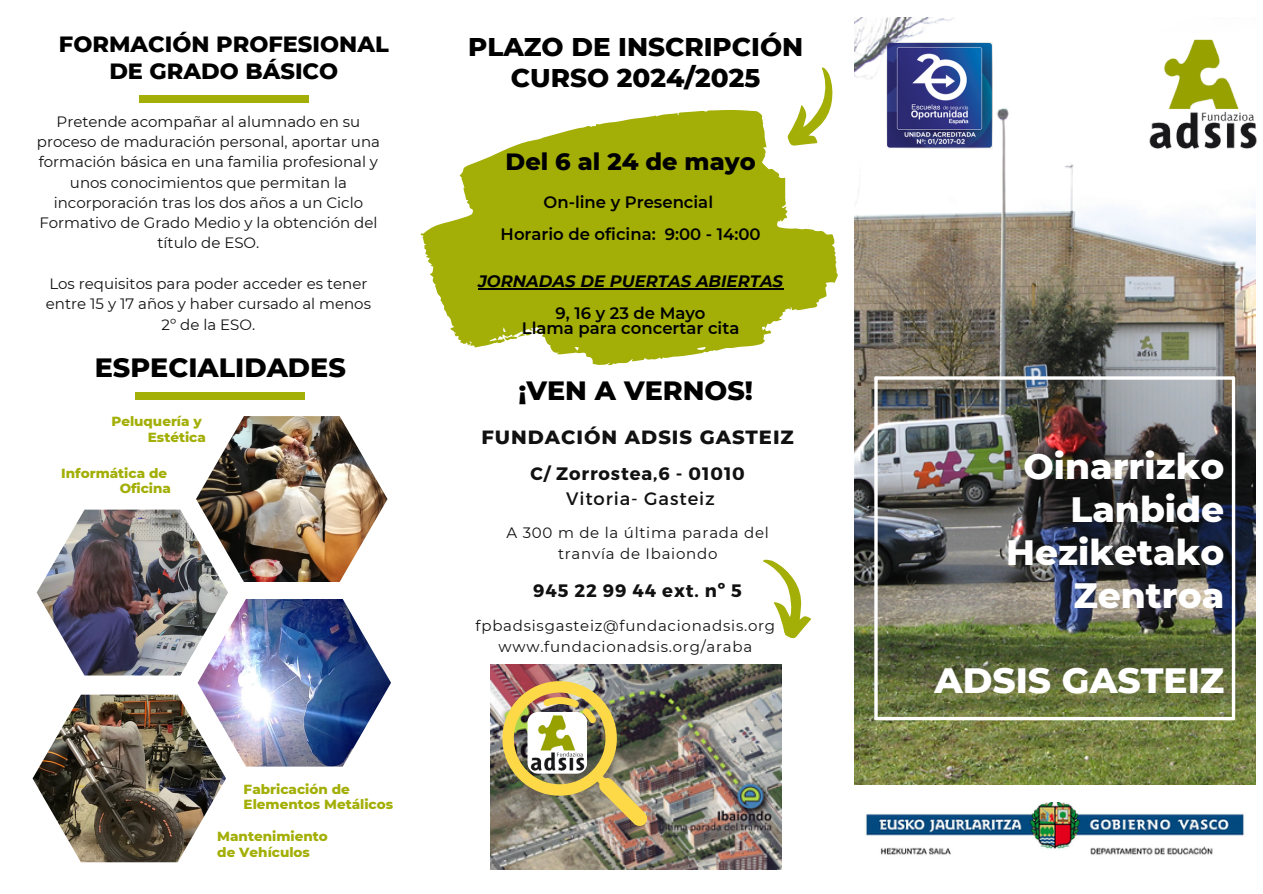
<style>
.page{position:relative;width:1263px;height:894px;background:#fff}
.page>*{position:absolute;margin:0;border:0;box-sizing:border-box;transform-origin:0 0}
.t1{font:800 36px/42.8px "Montserrat";color:#fff;text-align:right}
.t2{font:800 27px "Montserrat";color:#000}
.t3{font:800 26.1px/30.3px "Montserrat";color:#000;text-align:center}
.t4{font:800 24px "Montserrat";color:#000}
.t5{font:800 22.5px/27px "Montserrat";color:#000;text-align:center}
.t6{font:800 19.5px "Montserrat";letter-spacing:.05em;color:#111}
.t7{font:700 18px "Montserrat";letter-spacing:.05em;color:#111}
.t8{font:18px "Montserrat";letter-spacing:.05em;color:#111}
.t9{font:600 16.5px "Montserrat";color:#000}
.t10{font:italic 700 16.5px "Montserrat";color:#000}
.t11{font:15px/20.2px "Montserrat";color:#111;text-align:center}
.t12{font:15px "Montserrat";letter-spacing:.05em;color:#111}
.t13{font:800 13.5px "Montserrat";color:#a3af07}
</style>
<div class="page">
<div style="left:139px;top:95px;width:170px;height:8px;background:#a3af07"></div>
<div style="left:135px;top:391px;width:170px;height:8px;background:#a3af07"></div>
<svg style="left:800px;top:67px;width:33px;height:43px"></svg>
<img style="left:33px;top:694px;width:193px;height:168px">
<img style="left:37px;top:509px;width:191px;height:166px">
<img style="left:198px;top:598px;width:193px;height:168px">
<svg style="left:421px;top:110px;width:417px;height:255px;fill:#a3af07"></svg>
<svg style="left:467px;top:340px;width:4px;height:5px"></svg>
<svg style="left:505px;top:332px;width:27px;height:9px"></svg>
<img style="left:490px;top:664px;width:292px;height:204px">
<img style="left:497px;top:675px;width:151px;height:151px">
<svg style="left:763px;top:559px;width:48px;height:80px"></svg>
<hr style="left:478px;top:288px;width:305px;height:1px;background:#000">
<img style="left:855px;top:17px;width:400px;height:767px">
<svg style="left:1143px;top:32px;width:114px;height:124px"></svg>
<img style="left:866px;top:802px;width:378px;height:53px">
<img style="left:887px;top:43px;width:105px;height:106px">
<hr style="left:876px;top:376px;width:357px;height:3px;background:#fff">
<svg style="left:876px;top:716px;width:357px;height:4px"></svg>
<hr style="left:1232px;top:378px;width:3px;height:338px;background:#fff">
<svg style="left:874px;top:378px;width:4px;height:340px"></svg>
<img style="left:196px;top:416px;width:191px;height:165px">
<p class="t5" style="left:59px;top:30px;width:331px">FORMACIÓN PROFESIONAL<br>DE GRADO BÁSICO</p>
<h3 class="t11" style="left:37px;top:111px;width:345px">Pretende acompañar al alumnado en su proceso de maduración personal, aportar una formación básica en una familia profesional y unos conocimientos que permitan la incorporación tras los dos años a un Ciclo Formativo de Grado Medio y la obtención del título de ESO.</h3>
<h3 class="t11" style="left:46px;top:273px;width:327px">Los requisitos para poder acceder es tener entre 15 y 17 años y haber cursado al menos<br>2º de la ESO.</h3>
<p class="t2" style="left:95px;top:351px;width:253px">ESPECIALIDADES</p>
<h2 class="t13" style="left:111px;top:413px;width:92px">Peluquería y</h2>
<h1 class="t13" style="left:148px;top:428px;width:60px">Estética</h1>
<p class="t13" style="left:61px;top:464px;width:107px">Informática de</p>
<h6 class="t13" style="left:120px;top:480px;width:53px">Oficina</h6>
<p class="t13" style="left:244px;top:780px;width:108px">Fabricación de</p>
<p class="t13" style="left:244px;top:796px;width:151px">Elementos Metálicos</p>
<p class="t13" style="left:217px;top:828px;width:112px">Mantenimiento</p>
<p class="t13" style="left:217px;top:843px;width:94px">de Vehículos</p>
<h4 class="t3" style="left:468px;top:32px;width:337px">PLAZO DE INSCRIPCIÓN<br>CURSO 2024/2025</h4>
<p class="t4" style="left:505px;top:147px;width:252px">Del 6 al 24 de mayo</p>
<p class="t9" style="left:543px;top:192px;width:171px">On-line y Presencial</p>
<p class="t9" style="left:501px;top:224px;width:261px">Horario de oficina: 9:00 - 14:00</p>
<p class="t10" style="left:478px;top:271px;width:307px">JORNADAS DE PUERTAS ABIERTAS</p>
<p class="t9" style="left:556px;top:302px;width:151px">9, 16 y 23 de Mayo</p>
<p class="t9" style="left:522px;top:318px;width:219px">Llama para concertar cita</p>
<p class="t2" style="left:518px;top:374px;width:236px">¡VEN A VERNOS!</p>
<h3 class="t6" style="left:481px;top:425px;width:314px">FUNDACIÓN ADSIS GASTEIZ</h3>
<p class="t7" style="left:530px;top:462px;width:216px">C/ Zorrostea,6 - 01010</p>
<p class="t8" style="left:566px;top:487px;width:150px">Vitoria- Gasteiz</p>
<p class="t12" style="left:507px;top:523px;width:264px">A 300 m de la última parada del</p>
<h5 class="t12" style="left:558px;top:544px;width:161px">tranvía de Ibaiondo</h5>
<p class="t7" style="left:533px;top:579px;width:210px">945 22 99 44 ext. nº 5</p>
<p class="t12" style="left:476px;top:616px;width:301px">fpbadsisgasteiz@fundacionadsis.org</p>
<p class="t12" style="left:499px;top:637px;width:255px">www.fundacionadsis.org/araba</p>
<p class="t1" style="left:1006px;top:445px;width:220px">Oinarrizko<br>Lanbide<br>Heziketako<br>Zentroa</p>
<p class="t1" style="left:935px;top:658px;width:291px">ADSIS GASTEIZ</p>
</div>
